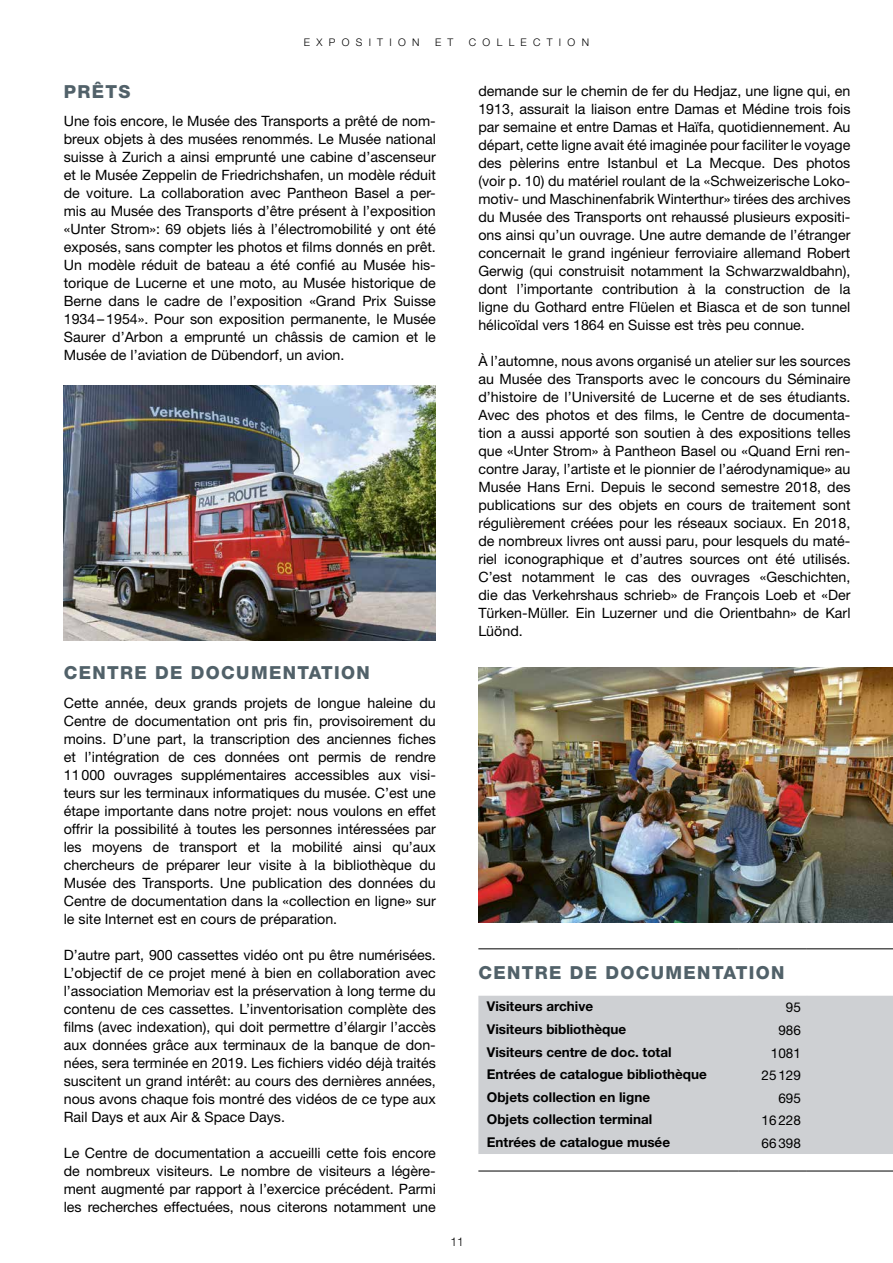
<style>
.page{position:relative;width:893px;height:1263px;background:#fff}
.page>*{position:absolute;margin:0;border:0;box-sizing:border-box;transform-origin:0 0}
.t1{font:800 18px "Helvetica Neue LT Std";letter-spacing:.075em;color:#516169}
.t2{font:14.25px/18px "Helvetica Neue LT";color:#000;text-align:justify}
.t3{font:700 13.5px "Helvetica Neue LT Std";color:#000}
.t4{font:13.5px "Helvetica Neue LT";color:#000}
.t5{font:300 12px "Helvetica Neue LT Std";color:#000}
.t6{font:300 10.5px "Helvetica Neue LT Std";letter-spacing:.6em;color:#000}
</style>
<div class="page">
<img style="left:64px;top:386px;width:372px;height:255px">
<img style="left:478px;top:668px;width:415px;height:255px">
<div style="left:478px;top:996px;width:415px;height:158px;background:#ced0d3"></div>
<hr style="left:478px;top:948px;width:261px;height:1px;background:#000">
<hr style="left:739px;top:948px;width:68px;height:1px;background:#000">
<hr style="left:807px;top:948px;width:86px;height:1px;background:#000">
<hr style="left:478px;top:1171px;width:261px;height:1px;background:#000">
<hr style="left:739px;top:1171px;width:68px;height:1px;background:#000">
<hr style="left:807px;top:1171px;width:86px;height:1px;background:#000">
<p class="t6" style="left:304px;top:36px;width:117px">EXPOSITION</p>
<p class="t6" style="left:435px;top:36px;width:20px">E T</p>
<p class="t6" style="left:469px;top:36px;width:122px">COLLECTION</p>
<p class="t1" style="left:64px;top:81px;width:68px">PRÊTS</p>
<p class="t2" style="left:64px;top:112px;width:374px">Une fois encore, le Musée des Transports a prêté de nom&shy;breux objets à des musées renommés. Le Musée national suisse à Zurich a ainsi emprunté une cabine d’ascenseur et le Musée Zeppelin de Friedrichshafen, un modèle réduit de voiture. La collaboration avec Pantheon Basel a per&shy;mis au Musée des Transports d’être présent à l’exposition «Unter Strom»: 69 objets liés à l’électromobilité y ont été exposés, sans compter les photos et films donnés en prêt.<br>Un modèle réduit de bateau a été confié au Musée his&shy;torique de Lucerne et une moto, au Musée historique de Berne dans le cadre de l’exposition «Grand Prix Suisse 1934–1954». Pour son exposition permanente, le Musée Saurer d’Arbon a emprunté un châssis de camion et le Musée de l’aviation de Dübendorf, un avion.</p>
<p class="t1" style="left:64px;top:662px;width:308px">CENTRE DE DOCUMENTATION</p>
<p class="t2" style="left:64px;top:693px;width:374px">Cette année, deux grands projets de longue haleine du Centre de documentation ont pris fin, provisoirement du moins. D’une part, la transcription des anciennes fiches et l’intégration de ces données ont permis de rendre 11000 ouvrages supplémentaires accessibles aux visi&shy;teurs sur les terminaux informatiques du musée. C’est une étape importante dans notre projet: nous voulons en effet offrir la possibilité à toutes les personnes intéressées par les moyens de transport et la mobilité ainsi qu’aux chercheurs de préparer leur visite à la bibliothèque du Musée des Transports. Une publication des données du Centre de documentation dans la «collection en ligne» sur le site Internet est en cours de préparation.</p>
<p class="t2" style="left:64px;top:945px;width:374px">D’autre part, 900 cassettes vidéo ont pu être numérisées.<br>L’objectif de ce projet mené à bien en collaboration avec l’association Memoriav est la préservation à long terme du contenu de ces cassettes. L’inventorisation complète des films (avec indexation), qui doit permettre d’élargir l’accès aux données grâce aux terminaux de la banque de don&shy;nées, sera terminée en 2019. Les fichiers vidéo déjà traités suscitent un grand intérêt: au cours des dernières années, nous avons chaque fois montré des vidéos de ce type aux Rail Days et aux Air &amp; Space Days.</p>
<p class="t2" style="left:64px;top:1143px;width:374px">Le Centre de documentation a accueilli cette fois encore de nombreux visiteurs. Le nombre de visiteurs a légère&shy;ment augmenté par rapport à l’exercice précédent. Parmi les recherches effectuées, nous citerons notamment une</p>
<p class="t5" style="left:450px;top:1234px;width:15px">11</p>
<p class="t2" style="left:478px;top:82px;width:374px">demande sur le chemin de fer du Hedjaz, une ligne qui, en 1913, assurait la liaison entre Damas et Médine trois fois par semaine et entre Damas et Haïfa, quotidiennement. Au départ, cette ligne avait été imaginée pour faciliter le voyage des pèlerins entre Istanbul et La Mecque. Des photos (voir p. 10) du matériel roulant de la «Schweizerische Loko&shy;motiv- und Maschinenfabrik Winterthur» tirées des archives du Musée des Transports ont rehaussé plusieurs expositi&shy;ons ainsi qu’un ouvrage. Une autre demande de l’étranger concernait le grand ingénieur ferroviaire allemand Robert Gerwig (qui construisit notamment la Schwarzwaldbahn), dont l’importante contribution à la construction de la ligne du Gothard entre Flüelen et Biasca et de son tunnel hélicoïdal vers 1864 en Suisse est très peu connue.</p>
<p class="t2" style="left:478px;top:352px;width:374px">À l’automne, nous avons organisé un atelier sur les sources au Musée des Transports avec le concours du Séminaire d’histoire de l’Université de Lucerne et de ses étudiants.<br>Avec des photos et des films, le Centre de documenta&shy;tion a aussi apporté son soutien à des expositions telles que «Unter Strom» à Pantheon Basel ou «Quand Erni ren&shy;contre Jaray, l’artiste et le pionnier de l’aérodynamique» au Musée Hans Erni. Depuis le second semestre 2018, des publications sur des objets en cours de traitement sont régulièrement créées pour les réseaux sociaux. En 2018, de nombreux livres ont aussi paru, pour lesquels du maté&shy;riel iconographique et d’autres sources ont été utilisés.<br>C’est notamment le cas des ouvrages «Geschichten, die das Verkehrshaus schrieb» de François Loeb et «Der Türken-Müller. Ein Luzerner und die Orientbahn» de Karl Lüönd.</p>
<p class="t1" style="left:478px;top:961px;width:308px">CENTRE DE DOCUMENTATION</p>
<p class="t3" style="left:487px;top:998px;width:108px">Visiteurs archive</p>
<p class="t4" style="left:786px;top:999px;width:17px">95</p>
<p class="t3" style="left:487px;top:1021px;width:141px">Visiteurs bibliothèque</p>
<p class="t4" style="left:778px;top:1022px;width:24px">986</p>
<p class="t3" style="left:487px;top:1043px;width:186px">Visiteurs centre de doc. total</p>
<p class="t4" style="left:771px;top:1045px;width:32px">1081</p>
<p class="t3" style="left:487px;top:1066px;width:221px">Entrées de catalogue bibliothèque</p>
<p class="t4" style="left:762px;top:1067px;width:41px">25129</p>
<p class="t3" style="left:487px;top:1089px;width:165px">Objets collection en ligne</p>
<p class="t4" style="left:778px;top:1090px;width:24px">695</p>
<p class="t3" style="left:487px;top:1111px;width:167px">Objets collection terminal</p>
<p class="t4" style="left:762px;top:1112px;width:41px">16228</p>
<p class="t3" style="left:487px;top:1134px;width:185px">Entrées de catalogue musée</p>
<p class="t4" style="left:762px;top:1135px;width:41px">66398</p>
</div>
